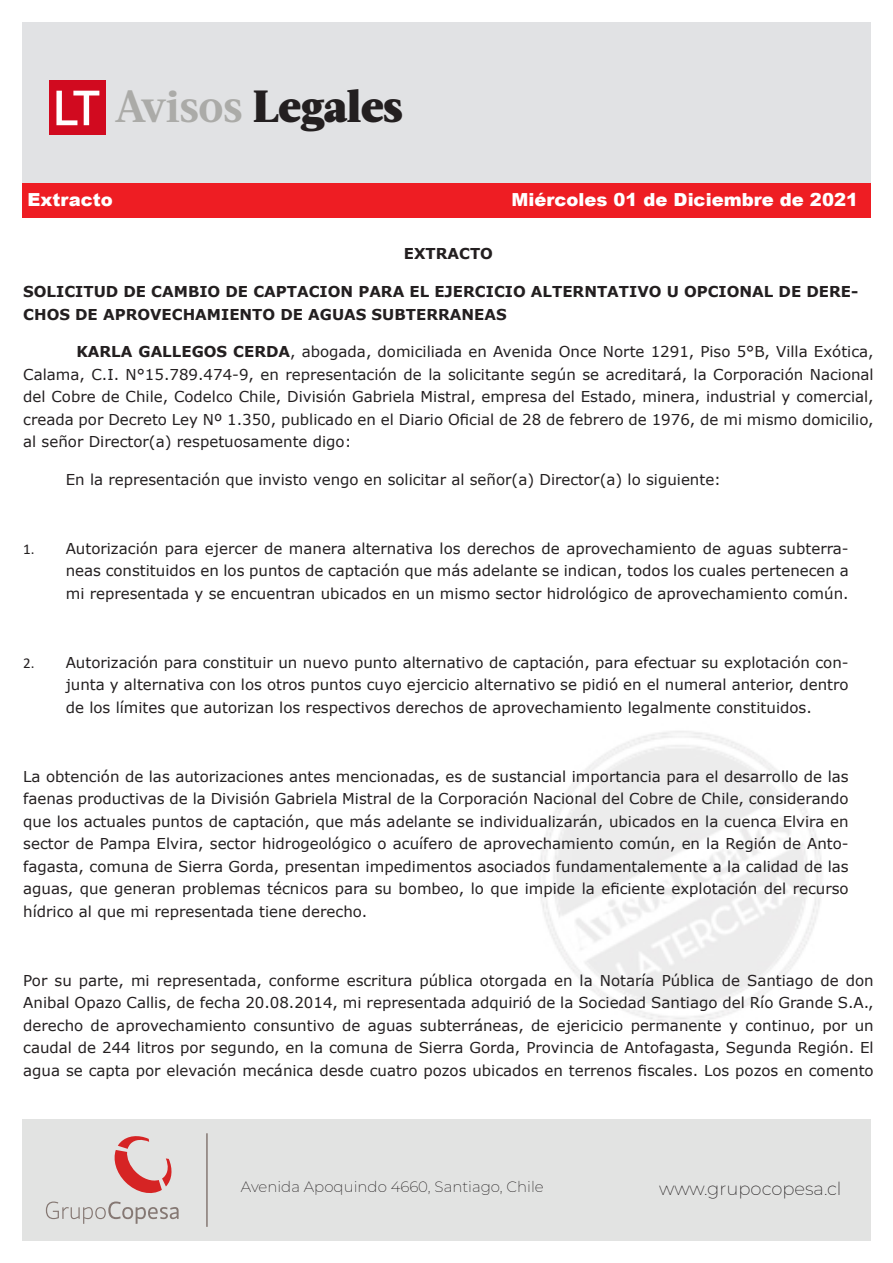
<style>
.page{position:relative;width:893px;height:1263px;background:#fff}
.page>*{position:absolute;margin:0;border:0;box-sizing:border-box;transform-origin:0 0}
.t1{font:900 45px "Acta";letter-spacing:-.01em;color:#231f20}
.t2{font:900 18px "Arial";color:#fff}
.t3{font:200 18px "Montserrat";color:#231f20}
.t4{font:15px/22.5px "Verdana";color:#231f20;text-align:justify}
.t5{font:700 15px/22.5px "Verdana";color:#231f20}
.t6{font:200 15px "Montserrat";color:#231f20}
.s1{font-weight:700;color:#ababa8}
.s2{font-weight:700}
.s3{font-family:"Calibri"}
</style>
<div class="page">
<div style="left:22px;top:1120px;width:849px;height:121px;background:#e2e3e2"></div>
<div style="left:22px;top:22px;width:849px;height:160px;background:#e1e2e4"></div>
<div style="left:50px;top:81px;width:56px;height:54px;background:#d10a1f"></div>
<svg style="left:56px;top:91px;width:43px;height:34px"></svg>
<div style="left:22px;top:183px;width:849px;height:35px;background:#ee1d23"></div>
<svg style="left:46px;top:1136px;width:133px;height:88px"></svg>
<hr style="left:206px;top:1133px;width:2px;height:94px;background:#857873">
<h1 class="t1" style="left:115px;top:79px;width:289px"><span class="s1">Avisos</span> Legales</h1>
<p class="t2" style="left:28px;top:187px;width:87px">Extracto</p>
<p class="t2" style="left:511px;top:187px;width:348px">Miércoles 01 de Diciembre de 2021</p>
<p class="t5" style="left:404px;top:242px;width:91px">EXTRACTO</p>
<p class="t5" style="left:23px;top:280px;width:836px">SOLICITUD DE CAMBIO DE CAPTACION PARA EL EJERCICIO ALTERNTATIVO U OPCIONAL DE DERE-<br>CHOS DE APROVECHAMIENTO DE AGUAS SUBTERRANEAS</p>
<p class="t4" style="left:23px;top:340px;width:852px;text-indent:53px"><span class="s2">KARLA GALLEGOS CERDA</span>, abogada, domiciliada en Avenida Once Norte 1291, Piso 5°B, Villa Exótica, Calama, C.I. N°15.789.474-9, en representación de la solicitante según se acreditará, la Corporación Nacional del Cobre de Chile, Codelco Chile, División Gabriela Mistral, empresa del Estado, minera, industrial y comercial, creada por Decreto Ley Nº 1.350, publicado en el Diario Oficial de 28 de febrero de 1976, de mi mismo domicilio, al señor Director(a) respetuosamente digo:</p>
<p class="t4" style="left:66px;top:468px;width:657px">En la representación que invisto vengo en solicitar al señor(a) Director(a) lo siguiente:</p>
<p class="t4" style="left:66px;top:537px;width:784px;text-indent:-43px"><span class="s3">1.</span> Autorización para ejercer de manera alternativa los derechos de aprovechamiento de aguas subterra&shy;neas constituidos en los puntos de captación que más adelante se indican, todos los cuales pertenecen a mi representada y se encuentran ubicados en un mismo sector hidrológico de aprovechamiento común.</p>
<p class="t4" style="left:66px;top:651px;width:784px;text-indent:-43px"><span class="s3">2.</span> Autorización para constituir un nuevo punto alternativo de captación, para efectuar su explotación con&shy;junta y alternativa con los otros puntos cuyo ejercicio alternativo se pidió en el numeral anterior, dentro de los límites que autorizan los respectivos derechos de aprovechamiento legalmente constituidos.</p>
<p class="t4" style="left:23px;top:765px;width:827px">La obtención de las autorizaciones antes mencionadas, es de sustancial importancia para el desarrollo de las faenas productivas de la División Gabriela Mistral de la Corporación Nacional del Cobre de Chile, considerando que los actuales puntos de captación, que más adelante se individualizarán, ubicados en la cuenca Elvira en sector de Pampa Elvira, sector hidrogeológico o acuífero de aprovechamiento común, en la Región de Anto&shy;fagasta, comuna de Sierra Gorda, presentan impedimentos asociados fundamentalemente a la calidad de las aguas, que generan problemas técnicos para su bombeo, lo que impide la eficiente explotación del recurso hídrico al que mi representada tiene derecho.</p>
<p class="t4" style="left:23px;top:969px;width:852px">Por su parte, mi representada, conforme escritura pública otorgada en la Notaría Pública de Santiago de don Anibal Opazo Callis, de fecha 20.08.2014, mi representada adquirió de la Sociedad Santiago del Río Grande S.A., derecho de aprovechamiento consuntivo de aguas subterráneas, de ejericicio permanente y continuo, por un caudal de 244 litros por segundo, en la comuna de Sierra Gorda, Provincia de Antofagasta, Segunda Región. El agua se capta por elevación mecánica desde cuatro pozos ubicados en terrenos fiscales. Los pozos en comento</p>
<p class="t6" style="left:241px;top:1177px;width:304px">Avenida Apoquindo 4660, Santiago, Chile</p>
<p class="t3" style="left:659px;top:1177px;width:184px">www.grupocopesa.cl</p>
</div>
